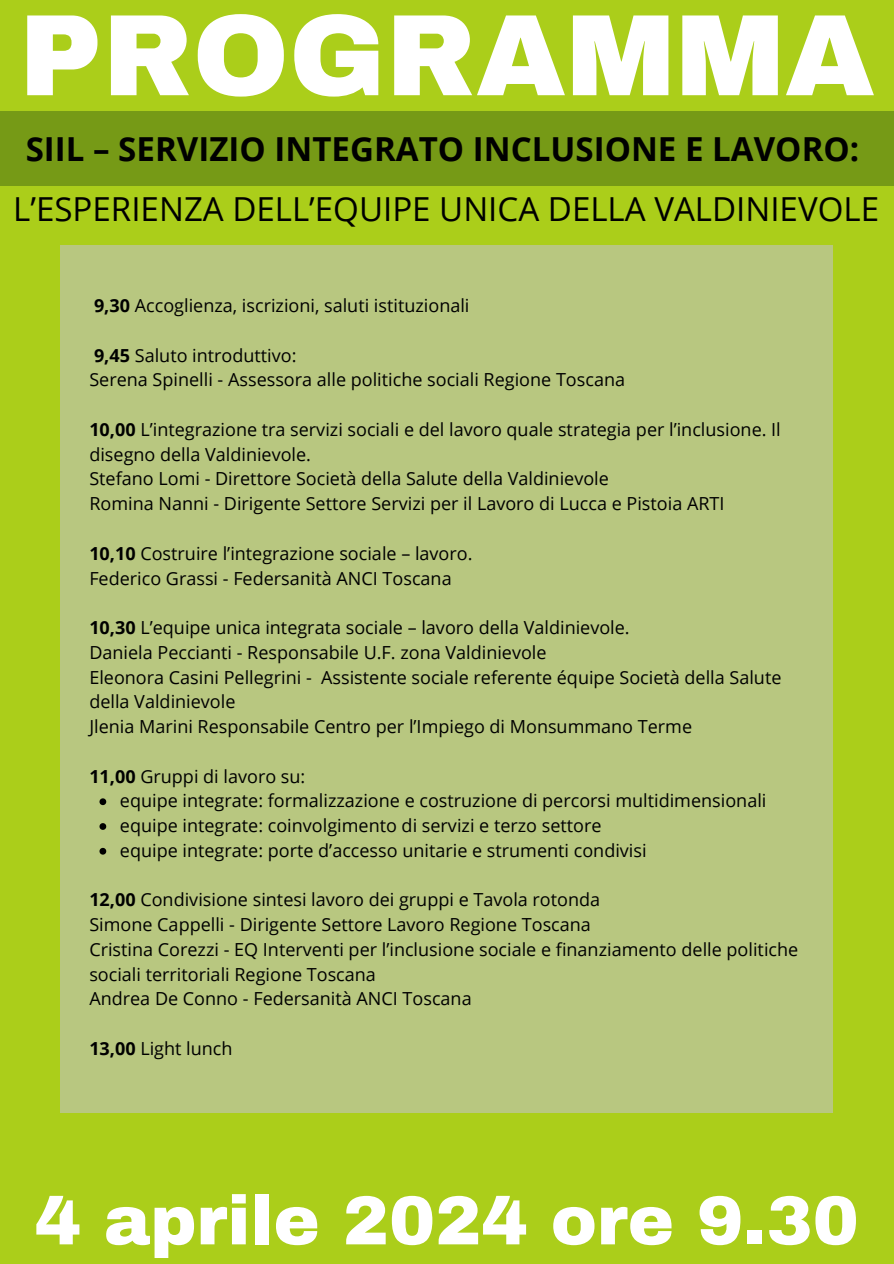
<style>
.page{position:relative;width:894px;height:1264px;background:#fff}
.page>*{position:absolute;margin:0;border:0;box-sizing:border-box;transform-origin:0 0}
.t1{font:900 115.8px "Archivo";color:#fff}
.t2{font:900 69.3px "Archivo";color:#fff}
.t3{font:700 33.15px "Open Sans";color:#000}
.t4{font:33px "Open Sans";color:#000}
.t5{font:18px/24.8px "Open Sans";color:#000}
.s1{font-weight:700}
</style>
<div class="page">
<div style="left:0;top:0;width:893px;height:1262px;background:#abce1a"></div>
<div style="left:0;top:112px;width:893px;height:74px;background:#769a16"></div>
<div style="left:60px;top:245px;width:773px;height:867px;background:#b8c780"></div>
<svg style="left:99px;top:798px;width:7px;height:7px"></svg>
<svg style="left:99px;top:823px;width:7px;height:6px"></svg>
<svg style="left:99px;top:847px;width:7px;height:7px"></svg>
<h1 class="t1" style="left:19px;top:-16px;width:857px">PROGRAMMA</h1>
<h3 class="t3" style="left:26px;top:126px;width:834px">SIIL – SERVIZIO INTEGRATO INCLUSIONE E LAVORO:</h3>
<h3 class="t4" style="left:13px;top:186px;width:867px">L’ESPERIENZA DELL’EQUIPE UNICA DELLA VALDINIEVOLE</h3>
<p class="t5" style="left:94px;top:293px;width:377px"><span class="s1">9,30</span> Accoglienza, iscrizioni, saluti istituzionali</p>
<p class="t5" style="left:89px;top:342px;width:537px"><span class="s1">9,45</span> Saluto introduttivo:<br>Serena Spinelli - Assessora alle politiche sociali Regione Toscana</p>
<p class="t5" style="left:89px;top:416px;width:692px"><span class="s1">10,00</span> L’integrazione tra servizi sociali e del lavoro quale strategia per l’inclusione. Il disegno della Valdinievole.<br>Stefano Lomi - Direttore Società della Salute della Valdinievole<br>Romina Nanni - Dirigente Settore Servizi per il Lavoro di Lucca e Pistoia ARTI</p>
<p class="t5" style="left:89px;top:540px;width:384px"><span class="s1">10,10</span> Costruire l’integrazione sociale – lavoro.<br>Federico Grassi - Federsanità ANCI Toscana</p>
<p class="t5" style="left:89px;top:614px;width:693px"><span class="s1">10,30</span> L’equipe unica integrata sociale – lavoro della Valdinievole.<br>Daniela Peccianti - Responsabile U.F. zona Valdinievole<br>Eleonora Casini Pellegrini - Assistente sociale referente équipe Società della Salute della Valdinievole<br>Jlenia Marini Responsabile Centro per l’Impiego di Monsummano Terme</p>
<p class="t5" style="left:120px;top:763px;width:647px;text-indent:-31px"><span class="s1">11,00</span> Gruppi di lavoro su:<br>equipe integrate: formalizzazione e costruzione di percorsi multidimensionali equipe integrate: coinvolgimento di servizi e terzo settore<br>equipe integrate: porte d’accesso unitarie e strumenti condivisi</p>
<p class="t5" style="left:89px;top:887px;width:710px"><span class="s1">12,00</span> Condivisione sintesi lavoro dei gruppi e Tavola rotonda<br>Simone Cappelli - Dirigente Settore Lavoro Regione Toscana<br>Cristina Corezzi - EQ Interventi per l’inclusione sociale e finanziamento delle politiche sociali territoriali Regione Toscana<br>Andrea De Conno - Federsanità ANCI Toscana</p>
<p class="t5" style="left:89px;top:1035px;width:145px"><span class="s1">13,00</span> Light lunch</p>
<h2 class="t2" style="left:35px;top:1177px;width:825px">4 aprile 2024 ore 9.30</h2>
</div>
